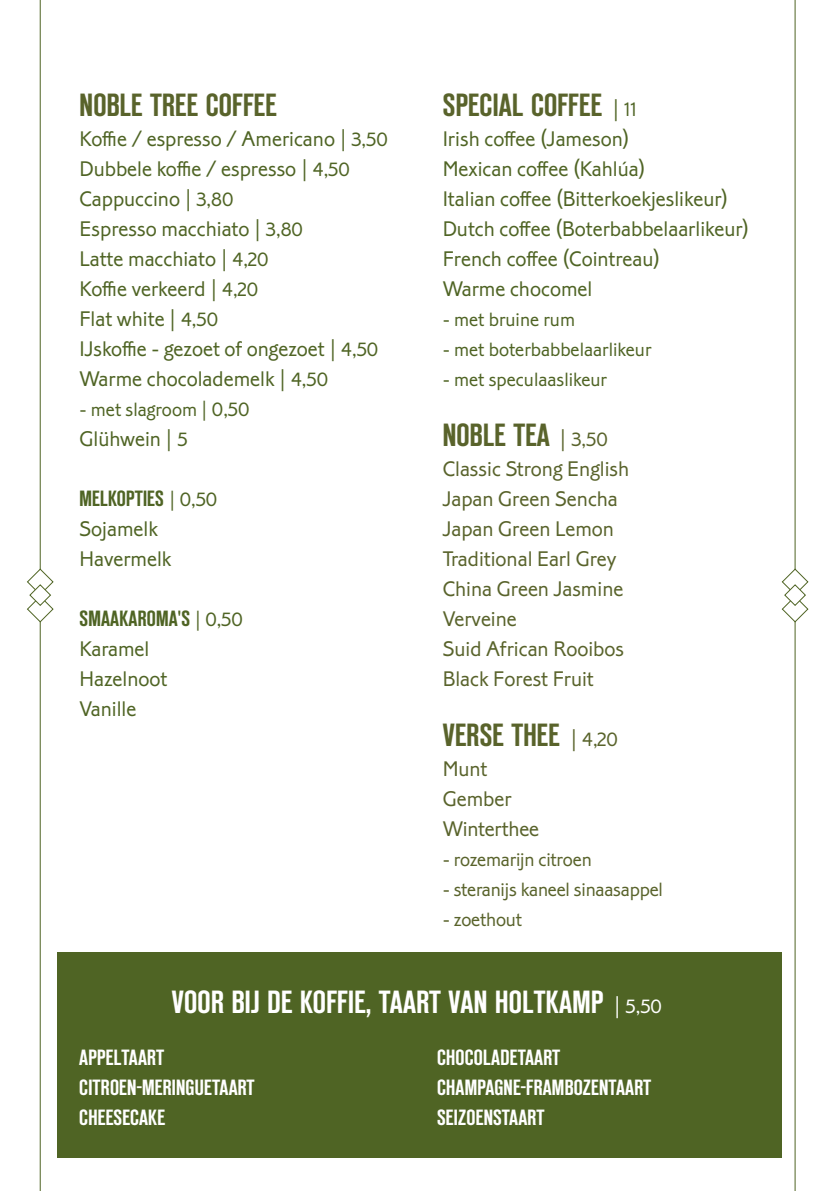
<style>
.page{position:relative;width:840px;height:1191px;background:#fff}
.page>*{position:absolute;margin:0;border:0;box-sizing:border-box;transform-origin:0 0}
.t1{font:600 32px "Reforma Grotesk";letter-spacing:.01em;color:#59632b}
.t2{font:600 32px "Reforma Grotesk";letter-spacing:.01em;color:#fff}
.t3{font:300 22px/30px "Corinthian Std";color:#4f6424}
.t4{font:300 22px/30px "Corinthian Std";color:#59632b}
.t5{font:600 22px/30px "Reforma Grotesk";letter-spacing:.01em;color:#fff}
.t6{font:600 22px "Reforma Grotesk";letter-spacing:.01em;color:#4f6424}
.t7{font:300 20px "Corinthian Std";color:#4f6424}
.t8{font:300 20px "Corinthian Std";letter-spacing:-.01em;color:#59632b}
.s1{font-size:20px}
.s2{font-family:"Corinthian Std";font-weight:300;font-size:20px}
.s3{font-family:"Corinthian Std";font-weight:300;font-size:22px;color:#4f6424}
.s4{font-family:"Corinthian Std";font-weight:300;font-size:20px;color:#4f6424}
.s5{font-family:"Corinthian Std";font-weight:300;font-size:22px}
</style>
<div class="page">
<hr style="left:40px;top:0;width:1px;height:1191px;background:#4f6424">
<svg style="left:27px;top:568px;width:27px;height:55px"></svg>
<hr style="left:794px;top:0;width:1px;height:1191px;background:#4f6424">
<svg style="left:781px;top:568px;width:27px;height:55px"></svg>
<div style="left:57px;top:952px;width:724px;height:206px;background:#4f6424"></div>
<h1 class="t1" style="left:80px;top:85px;width:198px">NOBLE TREE COFFEE</h1>
<p class="t3" style="left:79px;top:124px;width:309px">Koffie / espresso / Americano | <span class="s1">3,50<br></span>Dubbele koffie / espresso | <span class="s1">4,50<br></span>Cappuccino | <span class="s1">3,80<br></span>Espresso macchiato | <span class="s1">3,80<br></span>Latte macchiato | <span class="s1">4,20<br></span>Koffie verkeerd | <span class="s1">4,20<br></span>Flat white | <span class="s1">4,50<br></span>IJskoffie - gezoet of ongezoet | <span class="s1">4,50<br></span>Warme chocolademelk | <span class="s1">4,50</span></p>
<p class="t7" style="left:79px;top:398px;width:171px">- met slagroom | 0,50</p>
<p class="t3" style="left:79px;top:424px;width:110px">Glühwein | <span class="s1">5</span></p>
<p class="t6" style="left:79px;top:485px;width:139px">MELKOPTIES <span class="s2">| 0,50</span></p>
<p class="t3" style="left:79px;top:514px;width:93px">Sojamelk<br>Havermelk</p>
<p class="t6" style="left:79px;top:605px;width:165px">SMAAKAROMA'S <span class="s2">| 0,50</span></p>
<p class="t3" style="left:79px;top:634px;width:89px">Karamel<br>Hazelnoot<br>Vanille</p>
<h1 class="t1" style="left:442px;top:85px;width:195px">SPECIAL COFFEE <span class="s3">|</span> <span class="s4">11</span></h1>
<p class="t3" style="left:442px;top:124px;width:308px">Irish coffee (Jameson)<br>Mexican coffee (Kahlúa)<br>Italian coffee (Bitterkoekjeslikeur)<br>Dutch coffee (Boterbabbelaarlikeur)<br>French coffee (Cointreau)<br>Warme chocomel</p>
<p class="t7" style="left:442px;top:308px;width:134px">- met bruine rum</p>
<p class="t7" style="left:442px;top:338px;width:210px">- met boterbabbelaarlikeur</p>
<p class="t7" style="left:442px;top:368px;width:166px">- met speculaaslikeur</p>
<h1 class="t1" style="left:442px;top:415px;width:166px">NOBLE TEA <span class="s5">|</span> <span class="s2">3,50</span></h1>
<p class="t4" style="left:442px;top:454px;width:188px">Classic Strong English<br>Japan Green Sencha<br>Japan Green Lemon<br>Traditional Earl Grey<br>China Green Jasmine<br>Verveine<br>Suid African Rooibos<br>Black Forest Fruit</p>
<h1 class="t1" style="left:442px;top:715px;width:176px">VERSE THEE <span class="s5">|</span> <span class="s2">4,20</span></h1>
<p class="t4" style="left:442px;top:754px;width:98px">Munt<br>Gember<br>Winterthee</p>
<p class="t8" style="left:442px;top:848px;width:150px">- rozemarijn citroen</p>
<p class="t8" style="left:442px;top:878px;width:221px">- steranijs kaneel sinaasappel</p>
<p class="t8" style="left:442px;top:908px;width:81px">- zoethout</p>
<h1 class="t2" style="left:172px;top:982px;width:491px">VOOR BIJ DE KOFFIE, TAART VAN HOLTKAMP <span class="s5">|</span> <span class="s2">5,50</span></h1>
<p class="t5" style="left:79px;top:1042px;width:177px">APPELTAART<br>CITROEN-MERINGUETAART<br>CHEESECAKE</p>
<p class="t5" style="left:437px;top:1042px;width:215px">CHOCOLADETAART<br>CHAMPAGNE-FRAMBOZENTAART<br>SEIZOENSTAART</p>
</div>
